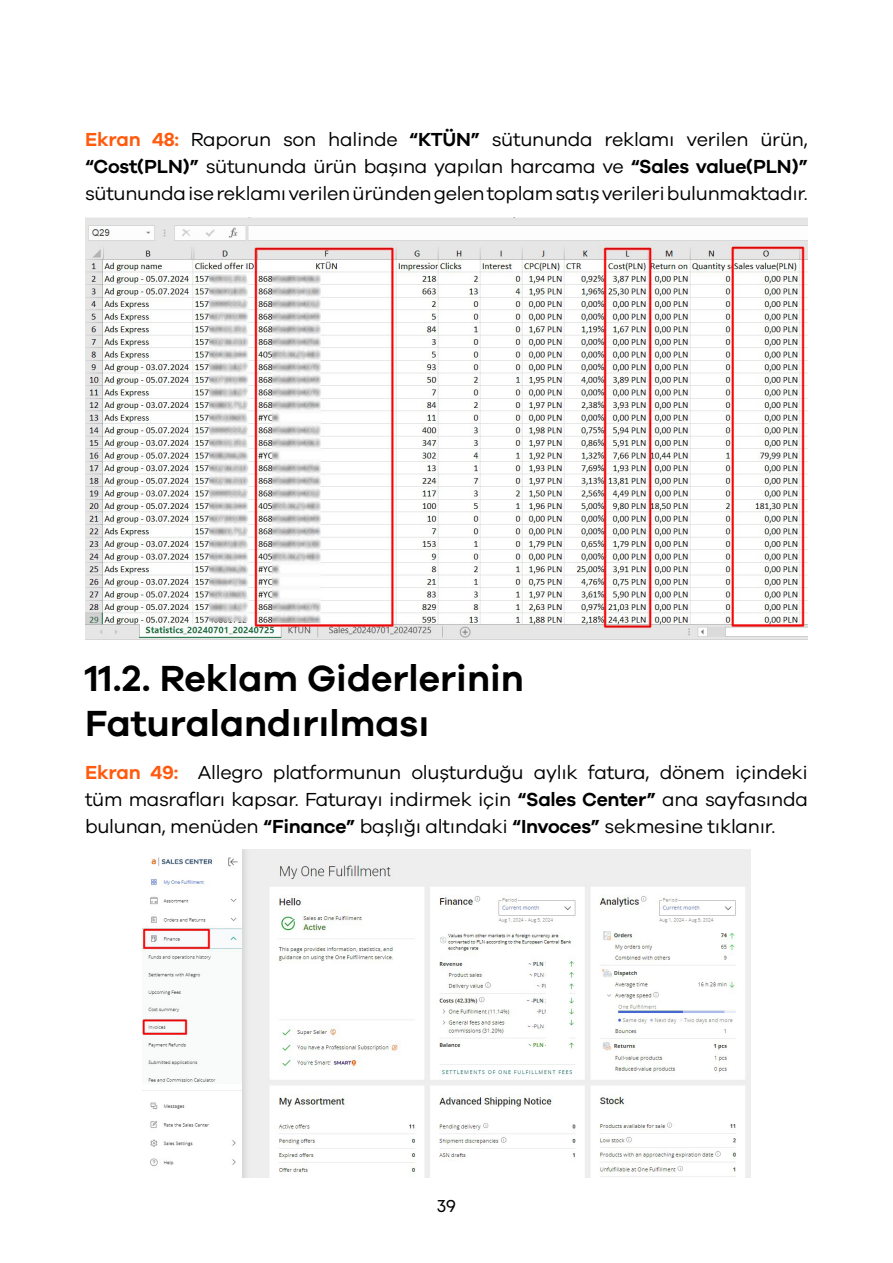
<style>
.page{position:relative;width:893px;height:1263px;background:#fff}
.page>*{position:absolute;margin:0;border:0;box-sizing:border-box;transform-origin:0 0}
.t1{font:600 37.5px/45px "Galano Grotesque W05";color:#000}
.t2{font:19.5px/27px "Galano Grotesque W05";letter-spacing:-.015em;color:#000;text-align:justify}
.t3{font:18px "Mont";color:#000}
.s1{font-weight:600;color:#ff5a0d}
.s2{font-weight:600}
</style>
<div class="page">
<img style="left:85px;top:218px;width:723px;height:422px">
<img style="left:142px;top:849px;width:609px;height:329px">
<p class="t2" style="left:85px;top:125px;width:724px"><span class="s1">Ekran 48:</span> Raporun son halinde <span class="s2">“KTÜN”</span> sütununda reklamı verilen ürün, <span class="s2">“Cost(PLN)”</span> sütununda ürün başına yapılan harcama ve <span class="s2">“Sales value(PLN)” </span>sütununda ise reklamı verilen üründen gelen toplam satış verileri bulunmaktadır.</p>
<h1 class="t1" style="left:85px;top:655px;width:440px">11.2. Reklam Giderlerinin<br>Faturalandırılması</h1>
<p class="t2" style="left:85px;top:758px;width:724px"><span class="s1">Ekran 49:</span> Allegro platformunun oluşturduğu aylık fatura, dönem içindeki tüm masrafları kapsar. Faturayı indirmek için <span class="s2">“Sales Center”</span> ana sayfasında bulunan, menüden <span class="s2">“Finance”</span> başlığı altındaki <span class="s2">“Invoces”</span> sekmesine tıklanır.</p>
<p class="t3" style="left:437px;top:1194px;width:21px">39</p>
</div>
